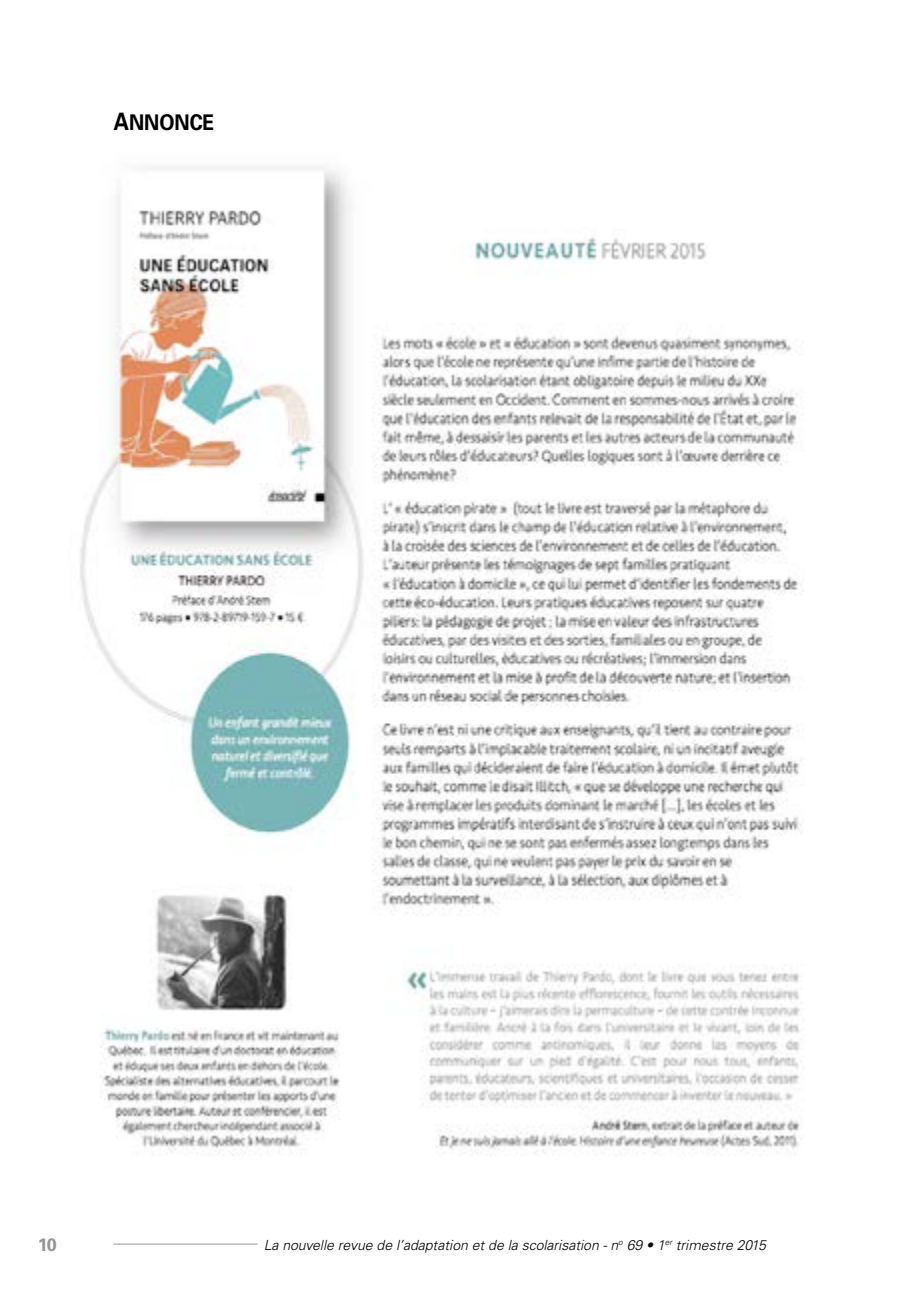
<style>
.page{position:relative;width:908px;height:1304px;background:#fff}
.page>*{position:absolute;margin:0;border:0;box-sizing:border-box;transform-origin:0 0}
.Inter1_-_H2{font:21.6px "Univers Bold SC900";color:#000;scale:.9 1}
.t1{font:700 18px "Univers";color:#939598}
.t2{font:italic 300 14px "Univers";color:#000}
.s1{font-size:24px}
</style>
<div class="page">
<hr style="left:113px;top:1244px;width:144px;height:1px;background:#939598">
<img style="left:80px;top:167px;width:724px;height:989px">
<h2 class="Inter1_-_H2" style="left:113px;top:109px;width:114px"><span class="s1">A</span>NNONCE</h2>
<p class="t1" style="left:38px;top:1234px;width:20px">10</p>
<p class="t2" style="left:263px;top:1236px;width:503px">La nouvelle revue de l’adaptation et de la scolarisation - n<sup>o</sup> 69 • 1<sup>er</sup> trimestre 2015</p>
</div>
